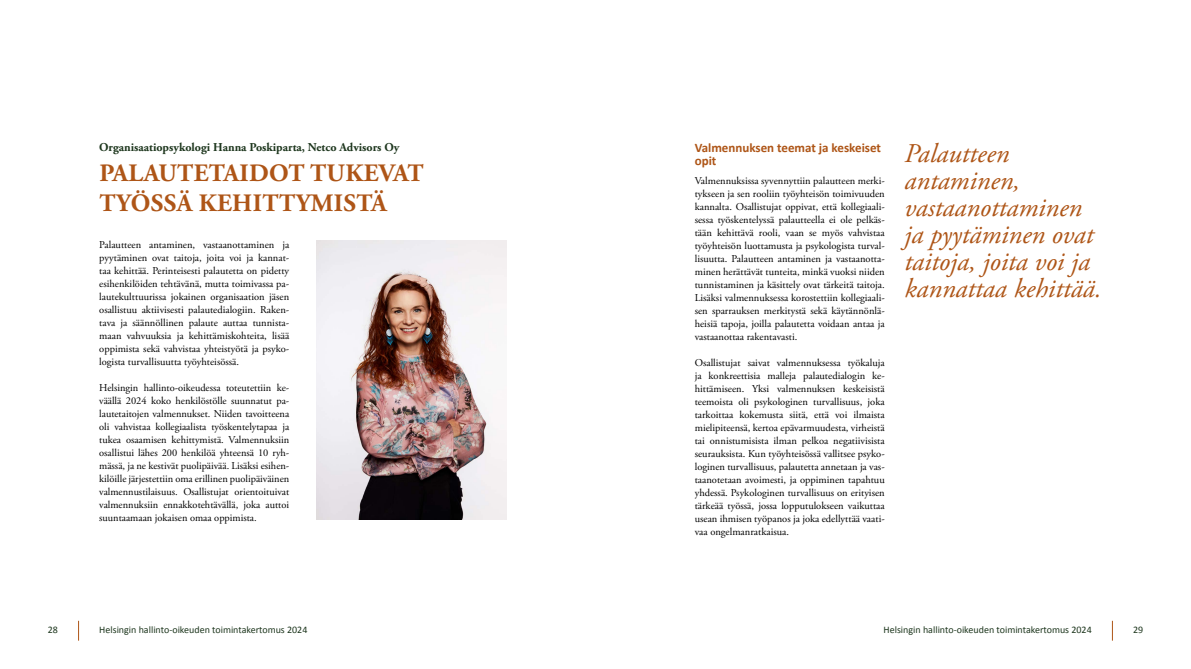
<style>
.page{position:relative;width:1191px;height:669px;background:#fff}
.page>*{position:absolute;margin:0;border:0;box-sizing:border-box;transform-origin:0 0}
.t1{font:italic 27px/27px "Adobe Garamond Pro";color:#ae5517}
.otsikko_h1{font:700 25px/30px "Adobe Garamond Pro";letter-spacing:.015em;color:#ae5517}
.valiotsikko_h2{font:700 13px/13px "Calibri";color:#ae5517}
.leipis_p{font:700 12px "Adobe Garamond Pro";color:#1d361d}
.leipis_p-2{font:10.5px/13px "Adobe Garamond Pro";color:#000;text-align:justify}
.t2{font:10px "Calibri";color:#1d361d}
</style>
<div class="page">
<svg style="left:78px;top:621px;width:1px;height:20px"></svg>
<svg style="left:1112px;top:621px;width:1px;height:20px"></svg>
<img style="left:316px;top:240px;width:190px;height:280px">
<p class="leipis_p" style="left:99px;top:140px;width:302px">Organisaatiopsykologi Hanna Poskiparta, Netco Advisors Oy</p>
<h1 class="otsikko_h1" style="left:99px;top:158px;width:326px">PALAUTETAIDOT TUKEVAT<br>TYÖSSÄ KEHITTYMISTÄ</h1>
<p class="leipis_p-2" style="left:99px;top:238px;width:191px">Palautteen antaminen, vastaanottaminen ja pyytäminen ovat taitoja, joita voi ja kannat&shy;taa kehittää. Perinteisesti palautetta on pidetty esihenkilöiden tehtävänä, mutta toimivassa pa&shy;lautekulttuurissa jokainen organisaation jäsen osallistuu aktiivisesti palautedialogiin. Raken&shy;tava ja säännöllinen palaute auttaa tunnista&shy;maan vahvuuksia ja kehittämiskohteita, lisää oppimista sekä vahvistaa yhteistyötä ja psyko&shy;logista turvallisuutta työyhteisössä.</p>
<p class="leipis_p-2" style="left:99px;top:381px;width:191px">Helsingin hallinto-oikeudessa toteutettiin ke&shy;väällä 2024 koko henkilöstölle suunnatut pa&shy;lautetaitojen valmennukset. Niiden tavoitteena oli vahvistaa kollegiaalista työskentelytapaa ja tukea osaamisen kehittymistä. Valmennuksiin osallistui lähes 200 henkilöä yhteensä 10 ryh&shy;mässä, ja ne kestivät puolipäivää. Lisäksi esihen&shy;kilöille järjestettiin oma erillinen puolipäiväinen valmennustilaisuus. Osallistujat orientoituivat valmennuksiin ennakkotehtävällä, joka auttoi suuntaamaan jokaisen omaa oppimista.</p>
<h2 class="valiotsikko_h2" style="left:694px;top:141px;width:188px">Valmennuksen teemat ja keskeiset opit</h2>
<p class="leipis_p-2" style="left:694px;top:174px;width:191px">Valmennuksissa syvennyttiin palautteen merki&shy;tykseen ja sen rooliin työyhteisön toimivuuden kannalta. Osallistujat oppivat, että kollegiaali&shy;sessa työskentelyssä palautteella ei ole pelkäs&shy;tään kehittävä rooli, vaan se myös vahvistaa työyhteisön luottamusta ja psykologista turval&shy;lisuutta. Palautteen antaminen ja vastaanotta&shy;minen herättävät tunteita, minkä vuoksi niiden tunnistaminen ja käsittely ovat tärkeitä taitoja.<br>Lisäksi valmennuksessa korostettiin kollegiaali&shy;sen sparrauksen merkitystä sekä käytännönlä&shy;heisiä tapoja, joilla palautetta voidaan antaa ja vastaanottaa rakentavasti.</p>
<p class="leipis_p-2" style="left:694px;top:356px;width:191px">Osallistujat saivat valmennuksessa työkaluja ja konkreettisia malleja palautedialogin ke&shy;hittämiseen. Yksi valmennuksen keskeisistä teemoista oli psykologinen turvallisuus, joka tarkoittaa kokemusta siitä, että voi ilmaista mielipiteensä, kertoa epävarmuudesta, virheistä tai onnistumisista ilman pelkoa negatiivisista seurauksista. Kun työyhteisössä vallitsee psyko&shy;loginen turvallisuus, palautetta annetaan ja vas&shy;taanotetaan avoimesti, ja oppiminen tapahtuu yhdessä. Psykologinen turvallisuus on erityisen tärkeää työssä, jossa lopputulokseen vaikuttaa usean ihmisen työpanos ja joka edellyttää vaati&shy;vaa ongelmanratkaisua.</p>
<h1 class="t1" style="left:904px;top:140px;width:199px">Palautteen antaminen, vastaanottaminen ja pyytäminen ovat taitoja, joita voi ja kannattaa kehittää.</h1>
<p class="t2" style="left:48px;top:623px;width:12px">28</p>
<p class="t2" style="left:99px;top:623px;width:210px">Helsingin hallinto-oikeuden toimintakertomus 2024</p>
<p class="t2" style="left:883px;top:623px;width:210px">Helsingin hallinto-oikeuden toimintakertomus 2024</p>
<p class="t2" style="left:1133px;top:623px;width:12px">29</p>
</div>
